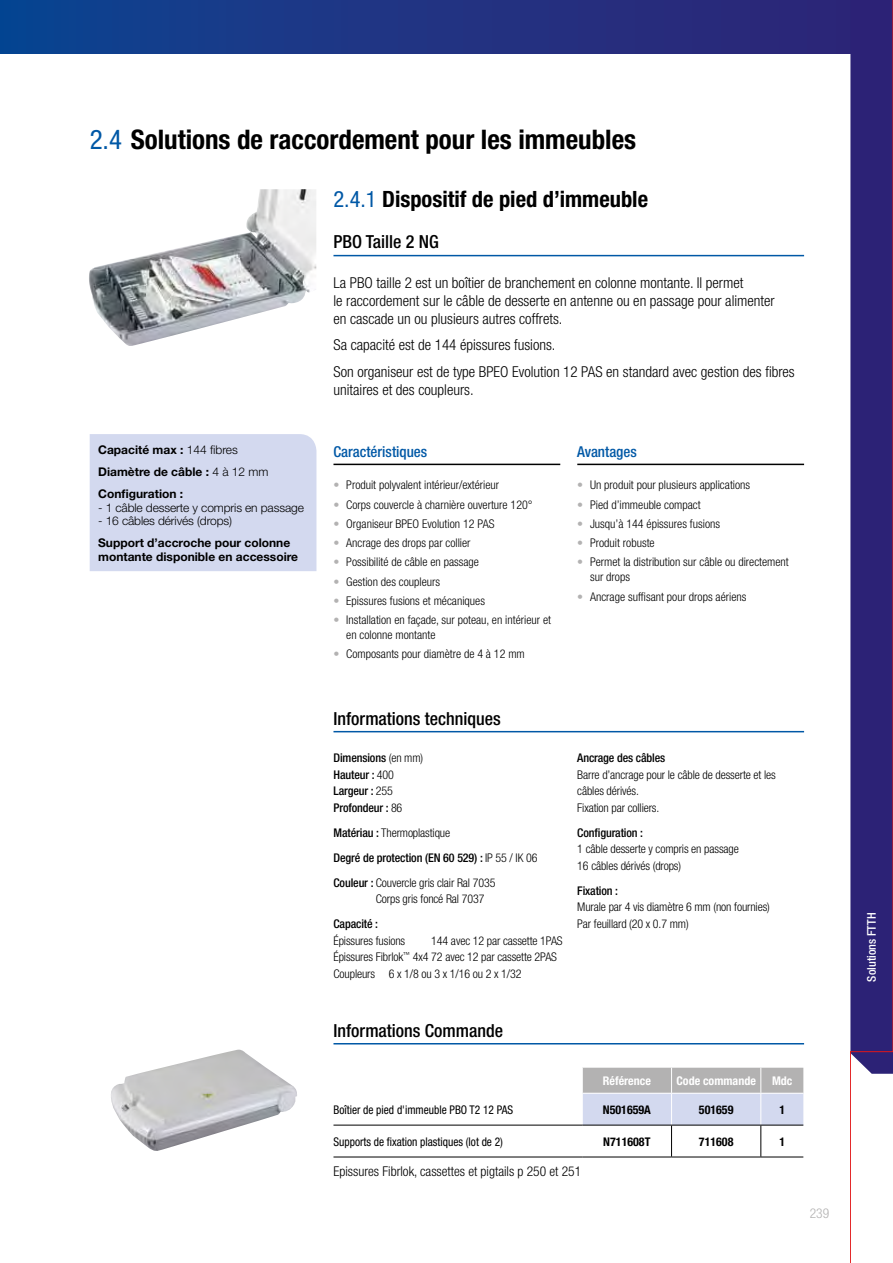
<style>
.page{position:relative;width:893px;height:1263px;background:#fff}
.page>*{position:absolute;margin:0;border:0;box-sizing:border-box;transform-origin:0 0}
.t1{font:700 condensed 27px "Helvetica Neue";color:#000}
.t2{font:700 condensed 22.5px "Helvetica Neue";color:#000}
.t3{font:500 condensed 18px "Helvetica Neue";color:#000}
.t4{font:300 condensed 15px/18px "Helvetica Neue";color:#000}
.t5{font:500 condensed 15px "Helvetica Neue";color:#0058a6}
.t6{font:300 condensed 13.5px "Helvetica Neue";color:#000}
.t7{font:300 condensed 13.5px "Helvetica Neue";color:#b3b2b2}
.t8{font:300 condensed 12px/16.5px "Helvetica Neue";color:#000}
.t9{font:700 12px/22px "Helvetica Neue";color:#000}
.t10{font:500 condensed 12px/16.5px "Helvetica Neue";letter-spacing:-.01em;color:#000}
.t11{font:condensed 12px "Helvetica Neue";color:#000;scale:.95 1}
.t12{font:300 12px "Helvetica Neue";letter-spacing:-.01em;color:#000}
.t13{font:700 condensed 12px "Helvetica Neue";color:#000}
.t14{font:700 condensed 12px "Helvetica Neue";color:#fff}
.t15{font:500 condensed 12px "Helvetica Neue";color:#fff}
.s1{font-weight:400;color:#0058a6}
.s2{font-weight:300}
.s3{font-weight:400;color:#b3b2b2}
.s4{font-weight:500}
</style>
<div class="page">
<hr style="left:333px;top:255px;width:471px;height:1px;background:#0058a6">
<hr style="left:333px;top:464px;width:227px;height:1px;background:#000">
<hr style="left:577px;top:464px;width:227px;height:1px;background:#000">
<svg style="left:582px;top:1068px;width:221px;height:57px;background:#c3c6d2"></svg>
<hr style="left:582px;top:1093px;width:89px;height:1px;background:#fff">
<hr style="left:582px;top:1093px;width:1px;height:32px;background:#fff">
<hr style="left:671px;top:1093px;width:90px;height:1px;background:#fff">
<hr style="left:671px;top:1093px;width:1px;height:32px;background:#fff">
<hr style="left:761px;top:1093px;width:42px;height:1px;background:#fff">
<hr style="left:760px;top:1093px;width:1px;height:32px;background:#fff">
<hr style="left:333px;top:1156px;width:249px;height:1px;background:#000">
<hr style="left:582px;top:1156px;width:89px;height:1px;background:#000">
<hr style="left:671px;top:1156px;width:90px;height:1px;background:#000">
<hr style="left:761px;top:1156px;width:42px;height:1px;background:#000">
<hr style="left:671px;top:1125px;width:1px;height:31px;background:#000">
<hr style="left:760px;top:1125px;width:1px;height:31px;background:#000">
<hr style="left:333px;top:1125px;width:249px;height:1px;background:#000">
<hr style="left:582px;top:1125px;width:89px;height:1px;background:#000">
<hr style="left:671px;top:1125px;width:90px;height:1px;background:#000">
<hr style="left:761px;top:1125px;width:42px;height:1px;background:#000">
<hr style="left:333px;top:1043px;width:471px;height:1px;background:#0058a6">
<div style="left:90px;top:434px;width:226px;height:137px;background:#d3d9ef"></div>
<hr style="left:333px;top:731px;width:471px;height:1px;background:#0058a6">
<img style="left:111px;top:1050px;width:186px;height:101px">
<img style="left:89px;top:189px;width:227px;height:157px">
<div style="left:0;top:0;width:893px;height:53px;background:linear-gradient(to right,#0c4491,#322375)"></div>
<svg style="left:850px;top:0;width:43px;height:1263px;background:#50448a"></svg>
<h1 class="t1" style="left:90px;top:123px;width:548px"><span class="s1">2.4</span> Solutions de raccordement pour les immeubles</h1>
<h2 class="t2" style="left:333px;top:185px;width:316px"><span class="s1">2.4.1</span> Dispositif de pied d’immeuble</h2>
<h3 class="t3" style="left:333px;top:231px;width:107px">PBO Taille 2 NG</h3>
<p class="t4" style="left:333px;top:273px;width:443px">La PBO taille 2 est un boîtier de branchement en colonne montante. Il permet<br>le raccordement sur le câble de desserte en antenne ou en passage pour alimenter en cascade un ou plusieurs autres coffrets.</p>
<p class="t4" style="left:333px;top:332px;width:463px;line-height:26.5px">Sa capacité est de 144 épissures fusions.<br>Son organiseur est de type BPEO Evolution 12 PAS en standard avec gestion des fibres</p>
<p class="t4" style="left:333px;top:380px;width:142px">unitaires et des coupleurs.</p>
<p class="t9" style="left:98px;top:438px;width:172px">Capacité max : <span class="s2">144 fibres<br></span>Diamètre de câble : <span class="s2">4 à 12 mm<br></span>Configuration :</p>
<p class="t12" style="left:98px;top:500px;width:207px">- 1 câble desserte y compris en passage</p>
<p class="t12" style="left:98px;top:513px;width:135px">- 16 câbles dérivés (drops)</p>
<p class="t9" style="left:98px;top:536px;width:201px;line-height:13.5px">Support d’accroche pour colonne montante disponible en accessoire</p>
<p class="t5" style="left:333px;top:443px;width:95px">Caractéristiques</p>
<p class="t8" style="left:333px;top:477px;width:167px"><span class="s3">•</span> Produit polyvalent intérieur/extérieur</p>
<p class="t8" style="left:333px;top:496px;width:201px"><span class="s3">•</span> Corps couvercle à charnière ouverture 120°</p>
<p class="t8" style="left:333px;top:515px;width:163px"><span class="s3">•</span> Organiseur BPEO Evolution 12 PAS</p>
<p class="t8" style="left:333px;top:534px;width:139px"><span class="s3">•</span> Ancrage des drops par collier</p>
<p class="t8" style="left:333px;top:554px;width:147px"><span class="s3">•</span> Possibilité de câble en passage</p>
<p class="t8" style="left:333px;top:573px;width:108px"><span class="s3">•</span> Gestion des coupleurs</p>
<p class="t8" style="left:333px;top:592px;width:153px"><span class="s3">•</span> Epissures fusions et mécaniques</p>
<p class="t8" style="left:346px;top:612px;width:206px;line-height:15px;text-indent:-13px"><span class="s3">•</span> Installation en façade, sur poteau, en intérieur et en colonne montante</p>
<p class="t8" style="left:333px;top:646px;width:193px"><span class="s3">•</span> Composants pour diamètre de 4 à 12 mm</p>
<p class="t5" style="left:577px;top:443px;width:61px">Avantages</p>
<p class="t8" style="left:577px;top:477px;width:174px"><span class="s3">•</span> Un produit pour plusieurs applications</p>
<p class="t8" style="left:577px;top:496px;width:125px"><span class="s3">•</span> Pied d’immeuble compact</p>
<p class="t8" style="left:577px;top:515px;width:144px"><span class="s3">•</span> Jusqu’à 144 épissures fusions</p>
<p class="t8" style="left:577px;top:534px;width:79px"><span class="s3">•</span> Produit robuste</p>
<p class="t8" style="left:590px;top:554px;width:200px;line-height:15px;text-indent:-13px"><span class="s3">•</span> Permet la distribution sur câble ou directement sur drops</p>
<p class="t8" style="left:577px;top:588px;width:171px"><span class="s3">•</span> Ancrage suffisant pour drops aériens</p>
<h3 class="t3" style="left:333px;top:707px;width:169px">Informations techniques</h3>
<p class="t10" style="left:333px;top:750px;width:91px">Dimensions <span class="s2">(en mm)<br></span>Hauteur : <span class="s2">400<br></span>Largeur : <span class="s2">255<br></span>Profondeur : <span class="s2">86</span></p>
<p class="t8" style="left:333px;top:820px;width:205px;line-height:25px"><span class="s4">Matériau :</span> Thermoplastique<br><span class="s4">Degré de protection (EN 60 529) :</span> IP 55 / IK 06<br><span class="s4">Couleur :</span> Couvercle gris clair Ral 7035</p>
<p class="t8" style="left:376px;top:891px;width:110px">Corps gris foncé Ral 7037</p>
<p class="t10" style="left:333px;top:916px;width:46px">Capacité :</p>
<p class="t8" style="left:333px;top:932px;width:73px">Épissures fusions</p>
<p class="t8" style="left:333px;top:932px;width:231px;text-indent:98px">144 avec 12 par cassette 1PAS<br>Épissures Fibrlok<sup>™</sup> 4x4 72 avec 12 par cassette 2PAS<br>Coupleurs 6 x 1/8 ou 3 x 1/16 ou 2 x 1/32</p>
<p class="t10" style="left:577px;top:750px;width:90px">Ancrage des câbles</p>
<p class="t8" style="left:577px;top:766px;width:200px">Barre d’ancrage pour le câble de desserte et les câbles dérivés.<br>Fixation par colliers.</p>
<p class="t10" style="left:577px;top:824px;width:67px">Configuration :</p>
<p class="t8" style="left:577px;top:841px;width:163px">1 câble desserte y compris en passage<br>16 câbles dérivés (drops)</p>
<p class="t10" style="left:577px;top:882px;width:42px">Fixation :</p>
<p class="t8" style="left:577px;top:899px;width:194px">Murale par 4 vis diamètre 6 mm (non fournies)<br>Par feuillard (20 x 0.7 mm)</p>
<h3 class="t3" style="left:333px;top:1019px;width:171px">Informations Commande</h3>
<p class="t14" style="left:603px;top:1073px;width:49px">Référence</p>
<p class="t14" style="left:676px;top:1073px;width:81px">Code commande</p>
<p class="t14" style="left:772px;top:1073px;width:22px">Mdc</p>
<p class="t11" style="left:333px;top:1103px;width:191px">Boîtier de pied d'immeuble PBO T2 12 PAS</p>
<p class="t13" style="left:603px;top:1102px;width:50px">N501659A</p>
<p class="t13" style="left:699px;top:1102px;width:36px">501659</p>
<p class="t13" style="left:779px;top:1102px;width:7px">1</p>
<p class="t11" style="left:333px;top:1134px;width:180px">Supports de fixation plastiques (lot de 2)</p>
<p class="t13" style="left:603px;top:1134px;width:49px">N711608T</p>
<p class="t13" style="left:699px;top:1134px;width:36px">711608</p>
<p class="t13" style="left:779px;top:1134px;width:7px">1</p>
<p class="t6" style="left:333px;top:1164px;width:249px">Epissures Fibrlok, cassettes et pigtails p 250 et 251</p>
<p class="t7" style="left:810px;top:1206px;width:21px">239</p>
<p class="t15" style="left:864px;top:982px;width:70px;rotate:-90deg">Solutions FTTH</p>
</div>
